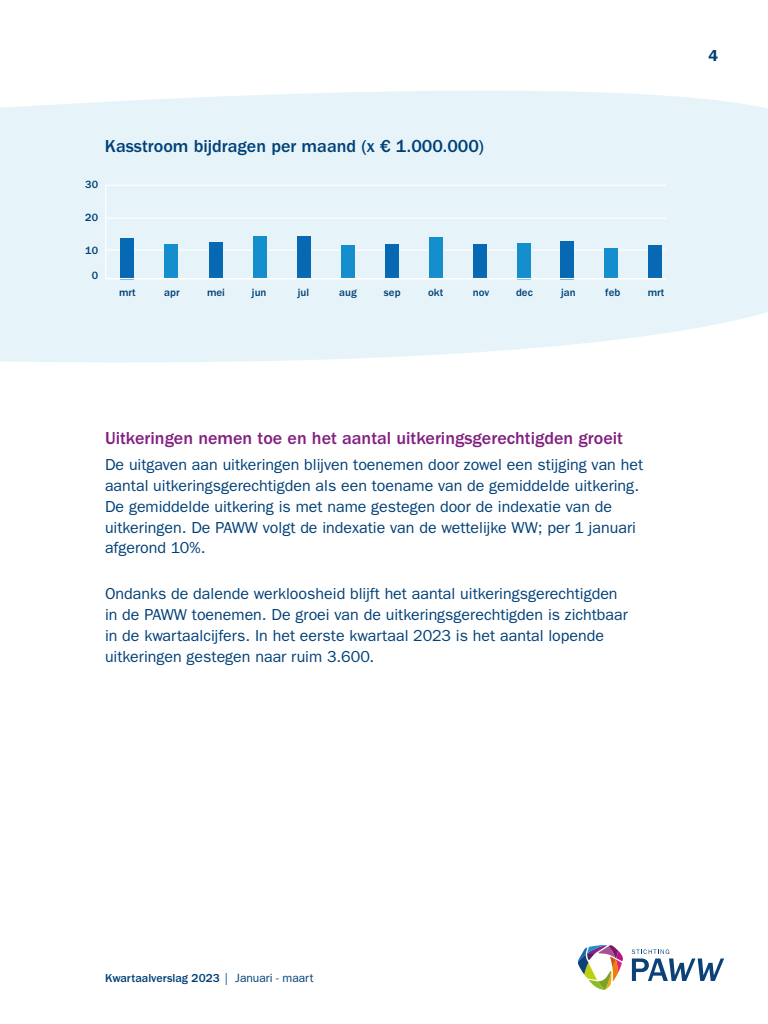
<style>
.page{position:relative;width:768px;height:1024px;background:#fff}
.page>*{position:absolute;margin:0;border:0;box-sizing:border-box;transform-origin:0 0}
.t1{font:500 18px "ITC Franklin Gothic Std";color:#821f81}
.t2{font:500 18px "ITC Franklin Gothic Std";color:#004077}
.t3{font:16px/20.8px "ITC Franklin Gothic Std";color:#004077}
.t4{font:600 16px "ITC Franklin Gothic Std";color:#004077}
.t5{font:500 12px "ITC Franklin Gothic Std";color:#004077}
.t6{font:500 10.9px "ITC Franklin Gothic Std";letter-spacing:.005em;color:#003f76}
.s1{font-weight:400}
</style>
<div class="page">
<svg style="left:578px;top:945px;width:45px;height:45px"></svg>
<svg style="left:632px;top:949px;width:92px;height:32px"></svg>
<svg style="left:0;top:90px;width:768px;height:273px;fill:#e6f4fa"></svg>
<hr style="left:105px;top:185px;width:561px;height:1px;background:#fff">
<hr style="left:106px;top:218px;width:560px;height:1px;background:#fff">
<hr style="left:106px;top:249px;width:560px;height:2px;background:#fff">
<div style="left:120px;top:238px;width:14px;height:41px;background:#0769b3"></div>
<div style="left:164px;top:244px;width:14px;height:35px;background:#158ecd"></div>
<div style="left:209px;top:242px;width:14px;height:37px;background:#0769b3"></div>
<div style="left:253px;top:236px;width:14px;height:43px;background:#158ecd"></div>
<div style="left:297px;top:236px;width:14px;height:43px;background:#0769b3"></div>
<div style="left:341px;top:245px;width:14px;height:34px;background:#158ecd"></div>
<div style="left:429px;top:237px;width:14px;height:42px;background:#158ecd"></div>
<div style="left:517px;top:243px;width:14px;height:36px;background:#158ecd"></div>
<div style="left:385px;top:244px;width:14px;height:35px;background:#0769b3"></div>
<div style="left:473px;top:244px;width:14px;height:35px;background:#0769b3"></div>
<div style="left:560px;top:241px;width:14px;height:38px;background:#0769b3"></div>
<div style="left:648px;top:245px;width:14px;height:34px;background:#0769b3"></div>
<div style="left:604px;top:249px;width:14px;height:30px;background:#158ecd"></div>
<hr style="left:105px;top:278px;width:561px;height:2px;background:#fff">
<hr style="left:105px;top:185px;width:1px;height:94px;background:#fff">
<p class="t2" style="left:105px;top:136px;width:381px">Kasstroom bijdragen per maand (x € 1.000.000)</p>
<p class="t6" style="left:85px;top:179px;width:14px">30</p>
<p class="t6" style="left:85px;top:212px;width:14px">20</p>
<p class="t6" style="left:85px;top:244px;width:14px">10</p>
<p class="t6" style="left:92px;top:269px;width:8px">0</p>
<p class="t6" style="left:119px;top:286px;width:18px">mrt</p>
<p class="t6" style="left:164px;top:286px;width:17px">apr</p>
<p class="t6" style="left:207px;top:286px;width:20px">mei</p>
<p class="t6" style="left:252px;top:286px;width:16px">jun</p>
<p class="t6" style="left:298px;top:286px;width:13px">jul</p>
<p class="t6" style="left:339px;top:286px;width:19px">aug</p>
<p class="t6" style="left:384px;top:286px;width:18px">sep</p>
<p class="t6" style="left:428px;top:286px;width:17px">okt</p>
<p class="t6" style="left:473px;top:286px;width:18px">nov</p>
<p class="t6" style="left:516px;top:286px;width:18px">dec</p>
<p class="t6" style="left:561px;top:286px;width:16px">jan</p>
<p class="t6" style="left:605px;top:286px;width:17px">feb</p>
<p class="t6" style="left:648px;top:286px;width:18px">mrt</p>
<p class="t4" style="left:708px;top:46px;width:11px">4</p>
<p class="t1" style="left:105px;top:428px;width:519px">Uitkeringen nemen toe en het aantal uitkeringsgerechtigden groeit</p>
<p class="t3" style="left:105px;top:454px;width:540px">De uitgaven aan uitkeringen blijven toenemen door zowel een stijging van het aantal uitkeringsgerechtigden als een toename van de gemiddelde uitkering.<br>De gemiddelde uitkering is met name gestegen door de indexatie van de uitkeringen. De PAWW volgt de indexatie van de wettelijke WW; per 1 januari afgerond 10%.</p>
<p class="t3" style="left:105px;top:583px;width:525px">Ondanks de dalende werkloosheid blijft het aantal uitkeringsgerechtigden in de PAWW toenemen. De groei van de uitkeringsgerechtigden is zichtbaar in de kwartaalcijfers. In het eerste kwartaal 2023 is het aantal lopende uitkeringen gestegen naar ruim 3.600.</p>
<p class="t5" style="left:105px;top:972px;width:210px">Kwartaalverslag 2023 <span class="s1">| Januari - maart</span></p>
</div>
